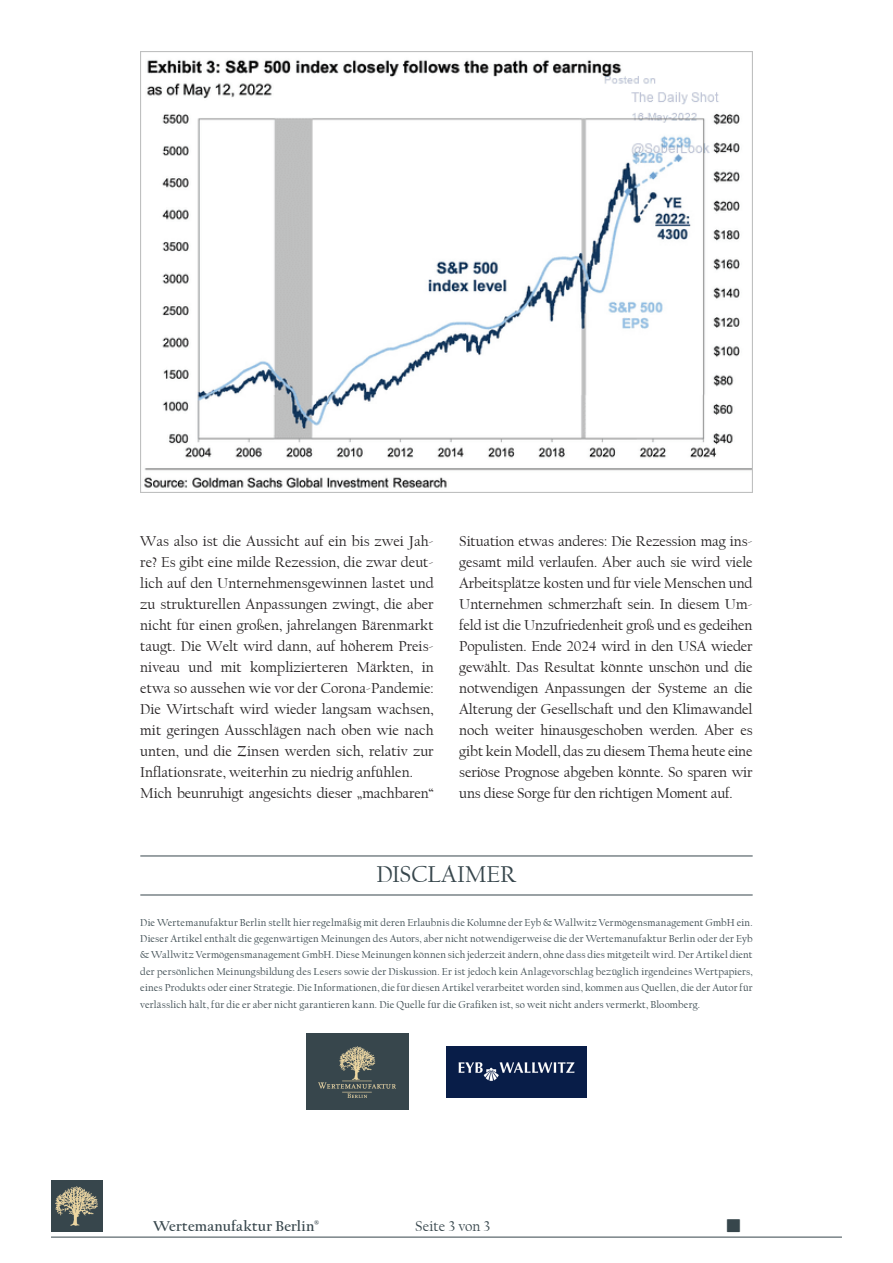
<style>
.page{position:relative;width:893px;height:1263px;background:#fff}
.page>*{position:absolute;margin:0;border:0;box-sizing:border-box;transform-origin:0 0}
.t1{font:24px "Californian FB";letter-spacing:-.01em;color:#37464c}
.FT{font:15px/21px "Californian FB";letter-spacing:-.01em;color:#231f20;text-align:justify}
.t2{font:700 15px "Californian FB";letter-spacing:.015em;color:#37464c}
.t3{font:15px "Californian FB";letter-spacing:-.005em;color:#37464c}
.FT-2{font:10.5px/16.5px "Californian FB";letter-spacing:.015em;color:#37464c;text-align:justify}
.t4{font:700 8.7px "Californian FB";color:#37464c}
</style>
<div class="page">
<div style="left:51px;top:1180px;width:51px;height:51px;background:#37464c"></div>
<img style="left:56px;top:1186px;width:41px;height:39px">
<hr style="left:51px;top:1237px;width:791px;height:1px;background:#37464c">
<hr style="left:140px;top:855px;width:613px;height:1px;background:#37464c">
<hr style="left:140px;top:895px;width:613px;height:1px;background:#37464c">
<div style="left:306px;top:1033px;width:102px;height:77px;background:#37464c"></div>
<img style="left:319px;top:1046px;width:77px;height:51px">
<img style="left:446px;top:1046px;width:141px;height:51px">
<img style="left:140px;top:51px;width:613px;height:442px">
<p class="FT" style="left:140px;top:531px;width:295px">Was also ist die Aussicht auf ein bis zwei Jah&shy;re? Es gibt eine milde Rezession, die zwar deut&shy;lich auf den Unternehmensgewinnen lastet und zu strukturellen Anpassungen zwingt, die aber nicht für einen großen, jahrelangen Bärenmarkt taugt. Die Welt wird dann, auf höherem Preis&shy;niveau und mit komplizierteren Märkten, in etwa so aussehen wie vor der Corona-Pandemie:<br>Die Wirtschaft wird wieder langsam wachsen, mit geringen Ausschlägen nach oben wie nach unten, und die Zinsen werden sich, relativ zur Inflationsrate, weiterhin zu niedrig anfühlen.</p>
<p class="FT" style="left:140px;top:783px;width:295px">Mich beunruhigt angesichts dieser „machbaren“</p>
<p class="FT" style="left:459px;top:531px;width:295px">Situation etwas anderes: Die Rezession mag ins&shy;gesamt mild verlaufen. Aber auch sie wird viele Arbeitsplätze kosten und für viele Menschen und Unternehmen schmerzhaft sein. In diesem Um&shy;feld ist die Unzufriedenheit groß und es gedeihen Populisten. Ende 2024 wird in den USA wieder gewählt. Das Resultat könnte unschön und die notwendigen Anpassungen der Systeme an die Alterung der Gesellschaft und den Klimawandel noch weiter hinausgeschoben werden. Aber es gibt kein Modell, das zu diesem Thema heute eine seriöse Prognose abgeben könnte. So sparen wir uns diese Sorge für den richtigen Moment auf.</p>
<p class="t1" style="left:376px;top:861px;width:142px">DISCLAIMER</p>
<p class="FT-2" style="left:140px;top:914px;width:614px">Die Wertemanufaktur Berlin stellt hier regelmäßig mit deren Erlaubnis die Kolumne der Eyb &amp; Wallwitz Vermögensmanagement GmbH ein.<br>Dieser Artikel enthält die gegenwärtigen Meinungen des Autors, aber nicht notwendigerweise die der Wertemanufaktur Berlin oder der Eyb &amp; Wallwitz Vermögensmanagement GmbH. Diese Meinungen können sich jederzeit ändern, ohne dass dies mitgeteilt wird. Der Artikel dient der persönlichen Meinungsbildung des Lesers sowie der Diskussion. Er ist jedoch kein Anlagevorschlag bezüglich irgendeines Wertpapiers, eines Produkts oder einer Strategie. Die Informationen, die für diesen Artikel verarbeitet worden sind, kommen aus Quellen, die der Autor für verlässlich hält, für die er aber nicht garantieren kann. Die Quelle für die Grafiken ist, so weit nicht anders vermerkt, Bloomberg.</p>
<p class="t2" style="left:153px;top:1218px;width:163px">Wertemanufaktur Berlin</p>
<p class="t3" style="left:415px;top:1218px;width:77px">Seite 3 von 3</p>
<p class="t4" style="left:314px;top:1218px;width:7px">®</p>
</div>
